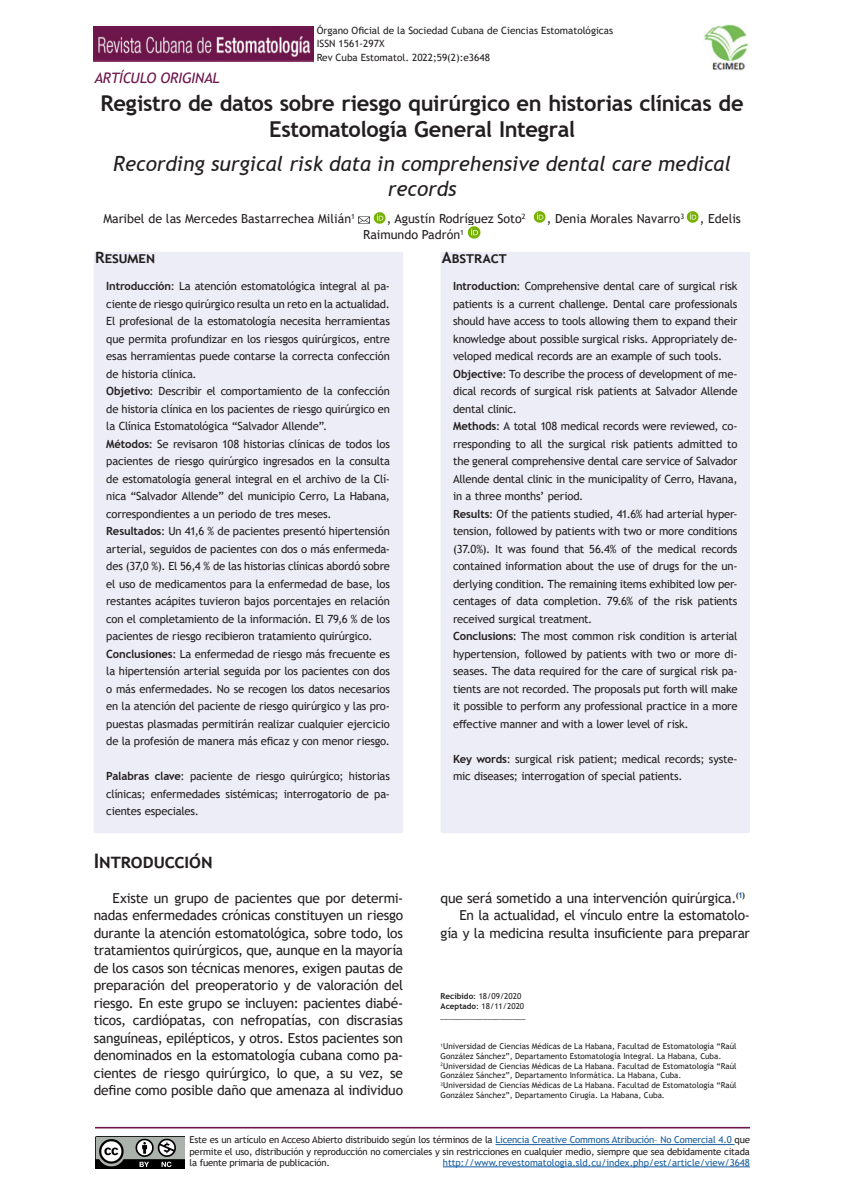
<style>
.page{position:relative;width:850px;height:1200px;background:#fff}
.page>*{position:absolute;margin:0;border:0;box-sizing:border-box;transform-origin:0 0}
._01_Título{font:700 21.88px/26.2px "Trebuchet MS";letter-spacing:-.015em;color:#231f20;text-align:center}
._02_Titulo_Lang{font:italic 20.62px/24.8px "Trebuchet MS";color:#231f20;text-align:center}
._01_Val{font:700 20px "Trebuchet MS";color:#231f20}
._04_Título_resumen{font:700 15.62px "Trebuchet MS";letter-spacing:.005em;color:#231f20}
.t1{font:italic 14.38px "Trebuchet MS";letter-spacing:-.02em;color:#6d164b}
._00_Cuerpo_de_texto{font:13.75px/17.5px "Trebuchet MS";letter-spacing:-.015em;color:#231f20;text-align:justify}
.t2{font:12.5px "Trebuchet MS";color:#231f20}
._06_Cuerpo_resumen{font:11.25px/17.5px "Trebuchet MS";letter-spacing:-.015em;color:#231f20;text-align:justify}
.t3{font:10px/13.8px "Trebuchet MS";color:#231f20}
.t4{font:9.56px/11.5px "Trebuchet MS";letter-spacing:-.02em;color:#231f20;text-align:justify}
.t5{font:9.56px "Trebuchet MS";color:#175d9e}
._06_Afiliación{font:8.12px/9.8px "Trebuchet MS";color:#231f20}
.s1{font-weight:700}
.s2{color:#175d9e}
</style>
<div class="page">
<img style="left:703px;top:24px;width:46px;height:46px">
<hr style="left:496px;top:1144px;width:239px;height:1px;background:#175d9e">
<hr style="left:443px;top:1167px;width:307px;height:1px;background:#175d9e">
<img style="left:95px;top:1136px;width:90px;height:33px">
<hr style="left:95px;top:1127px;width:655px;height:1px;background:#6d164b">
<img style="left:94px;top:26px;width:219px;height:36px">
<svg style="left:359px;top:216px;width:11px;height:8px"></svg>
<img style="left:373px;top:212px;width:13px;height:12px">
<img style="left:533px;top:211px;width:13px;height:12px">
<img style="left:686px;top:211px;width:13px;height:12px">
<svg style="left:468px;top:226px;width:13px;height:13px"></svg>
<div style="left:94px;top:252px;width:309px;height:581px;background:#ededf7;border-radius:2px"></div>
<div style="left:441px;top:252px;width:309px;height:581px;background:#ededf7;border-radius:2px"></div>
<p class="t1" style="left:94px;top:69px;width:127px">ARTÍCULO ORIGINAL</p>
<p class="t3" style="left:317px;top:23px;width:298px">Órgano Oficial de la Sociedad Cubana de Ciencias Estomatológicas<br>ISSN 1561-297X<br>Rev Cuba Estomatol. 2022;59(2):e3648</p>
<p class="_01_Título" style="left:101px;top:90px;width:645px">Registro de datos sobre riesgo quirúrgico en historias clínicas de<br>Estomatología General Integral</p>
<p class="_02_Titulo_Lang" style="left:113px;top:151px;width:619px">Recording surgical risk data in comprehensive dental care medical records</p>
<p class="t2" style="left:103px;top:211px;width:253px">Maribel de las Mercedes Bastarrechea Milián<sup>1</sup></p>
<p class="t2" style="left:387px;top:211px;width:141px">, Agustín Rodríguez Soto<sup>2</sup></p>
<p class="t2" style="left:547px;top:211px;width:139px">, Denia Morales Navarro<sup>3</sup></p>
<p class="t2" style="left:700px;top:211px;width:43px">, Edelis</p>
<p class="t2" style="left:363px;top:227px;width:103px">Raimundo Padrón<sup>1</sup></p>
<p class="_04_Título_resumen" style="left:95px;top:248px;width:62px">Resumen</p>
<p class="_06_Cuerpo_resumen" style="left:106px;top:277px;width:285px"><span class="s1">Introducción</span>: La atención estomatológica integral al pa&shy;ciente de riesgo quirúrgico resulta un reto en la actualidad.<br>El profesional de la estomatología necesita herramientas que permita profundizar en los riesgos quirúrgicos, entre esas herramientas puede contarse la correcta confección de historia clínica.</p>
<p class="_06_Cuerpo_resumen" style="left:106px;top:382px;width:285px"><span class="s1">Objetivo</span>: Describir el comportamiento de la confección de historia clínica en los pacientes de riesgo quirúrgico en la Clínica Estomatológica “Salvador Allende”.</p>
<p class="_06_Cuerpo_resumen" style="left:106px;top:435px;width:285px"><span class="s1">Métodos</span>: Se revisaron 108 historias clínicas de todos los pacientes de riesgo quirúrgico ingresados en la consulta de estomatología general integral en el archivo de la Clí&shy;nica “Salvador Allende” del municipio Cerro, La Habana, correspondientes a un periodo de tres meses.</p>
<p class="_06_Cuerpo_resumen" style="left:106px;top:522px;width:285px"><span class="s1">Resultados</span>: Un 41,6 % de pacientes presentó hipertensión arterial, seguidos de pacientes con dos o más enfermeda&shy;des (37,0 %). El 56,4 % de las historias clínicas abordó sobre el uso de medicamentos para la enfermedad de base, los restantes acápites tuvieron bajos porcentajes en relación con el completamiento de la información. El 79,6 % de los pacientes de riesgo recibieron tratamiento quirúrgico.</p>
<p class="_06_Cuerpo_resumen" style="left:106px;top:645px;width:285px"><span class="s1">Conclusiones</span>: La enfermedad de riesgo más frecuente es la hipertensión arterial seguida por los pacientes con dos o más enfermedades. No se recogen los datos necesarios en la atención del paciente de riesgo quirúrgico y las pro&shy;puestas plasmadas permitirán realizar cualquier ejercicio de la profesión de manera más eficaz y con menor riesgo.</p>
<p class="_06_Cuerpo_resumen" style="left:106px;top:767px;width:285px"><span class="s1">Palabras clave</span>: paciente de riesgo quirúrgico; historias clínicas; enfermedades sistémicas; interrogatorio de pa&shy;cientes especiales.</p>
<p class="_04_Título_resumen" style="left:442px;top:248px;width:66px">Abstract</p>
<p class="_06_Cuerpo_resumen" style="left:453px;top:277px;width:286px"><span class="s1">Introduction</span>: Comprehensive dental care of surgical risk patients is a current challenge. Dental care professionals should have access to tools allowing them to expand their knowledge about possible surgical risks. Appropriately de&shy;veloped medical records are an example of such tools.</p>
<p class="_06_Cuerpo_resumen" style="left:453px;top:365px;width:286px"><span class="s1">Objective</span>: To describe the process of development of me&shy;dical records of surgical risk patients at Salvador Allende dental clinic.</p>
<p class="_06_Cuerpo_resumen" style="left:453px;top:417px;width:286px"><span class="s1">Methods</span>: A total 108 medical records were reviewed, co&shy;rresponding to all the surgical risk patients admitted to the general comprehensive dental care service of Salvador Allende dental clinic in the municipality of Cerro, Havana, in a three months’ period.</p>
<p class="_06_Cuerpo_resumen" style="left:453px;top:505px;width:286px"><span class="s1">Results</span>: Of the patients studied, 41.6% had arterial hyper&shy;tension, followed by patients with two or more conditions (37.0%). It was found that 56.4% of the medical records contained information about the use of drugs for the un&shy;derlying condition. The remaining items exhibited low per&shy;centages of data completion. 79.6% of the risk patients received surgical treatment.</p>
<p class="_06_Cuerpo_resumen" style="left:453px;top:627px;width:286px"><span class="s1">Conclusions</span>: The most common risk condition is arterial hypertension, followed by patients with two or more di&shy;seases. The data required for the care of surgical risk pa&shy;tients are not recorded. The proposals put forth will make it possible to perform any professional practice in a more effective manner and with a lower level of risk.</p>
<p class="_06_Cuerpo_resumen" style="left:453px;top:750px;width:286px"><span class="s1">Key words</span>: surgical risk patient; medical records; syste&shy;mic diseases; interrogation of special patients.</p>
<p class="_01_Val" style="left:94px;top:848px;width:120px">Introducción</p>
<p class="_00_Cuerpo_de_texto" style="left:94px;top:889px;width:311px;text-indent:19px">Existe un grupo de pacientes que por determi&shy;nadas enfermedades crónicas constituyen un riesgo durante la atención estomatológica, sobre todo, los tratamientos quirúrgicos, que, aunque en la mayoría de los casos son técnicas menores, exigen pautas de preparación del preoperatorio y de valoración del riesgo. En este grupo se incluyen: pacientes diabé&shy;ticos, cardiópatas, con nefropatías, con discrasias sanguíneas, epilépticos, y otros. Estos pacientes son denominados en la estomatología cubana como pa&shy;cientes de riesgo quirúrgico, lo que, a su vez, se define como posible daño que amenaza al individuo</p>
<p class="_00_Cuerpo_de_texto" style="left:441px;top:889px;width:306px">que será sometido a una intervención quirúrgica.<sup>(</sup><sup>1</sup><sup>)</sup></p>
<p class="_00_Cuerpo_de_texto" style="left:441px;top:906px;width:311px;text-align:right">En la actualidad, el vínculo entre la estomatolo&shy;gía y la medicina resulta insuficiente para preparar</p>
<p class="_06_Afiliación" style="left:441px;top:991px;width:82px"><span class="s1">Recibido</span>: 18/09/2020</p>
<p class="_06_Afiliación" style="left:441px;top:1001px;width:85px"><span class="s1">Aceptado</span>: 18/11/2020</p>
<p class="_06_Afiliación" style="left:441px;top:1011px;width:87px">____________________</p>
<p class="_06_Afiliación" style="left:441px;top:1041px;width:297px"><sup>1</sup>Universidad de Ciencias Médicas de La Habana, Facultad de Estomatología “Raúl<br>González Sánchez”, Departamento Estomatología Integral. La Habana, Cuba.</p>
<p class="_06_Afiliación" style="left:441px;top:1061px;width:297px"><sup>2</sup>Universidad de Ciencias Médicas de La Habana. Facultad de Estomatología “Raúl<br>González Sánchez”, Departamento Informática. La Habana, Cuba.</p>
<p class="_06_Afiliación" style="left:441px;top:1080px;width:297px"><sup>3</sup>Universidad de Ciencias Médicas de La Habana. Facultad de Estomatología “Raúl<br>González Sánchez”, Departamento Cirugía. La Habana, Cuba.</p>
<p class="t4" style="left:190px;top:1134px;width:562px">Este es un artículo en Acceso Abierto distribuido según los términos de la <span class="s2">Licencia Creative Commons Atribución– No Comercial 4.0</span> que permite el uso, distribución y reproducción no comerciales y sin restricciones en cualquier medio, siempre que sea debidamente citada la fuente primaria de publicación.</p>
<p class="t5" style="left:443px;top:1156px;width:309px">http://www.revestomatologia.sld.cu/index.php/est/article/view/3648</p>
</div>
